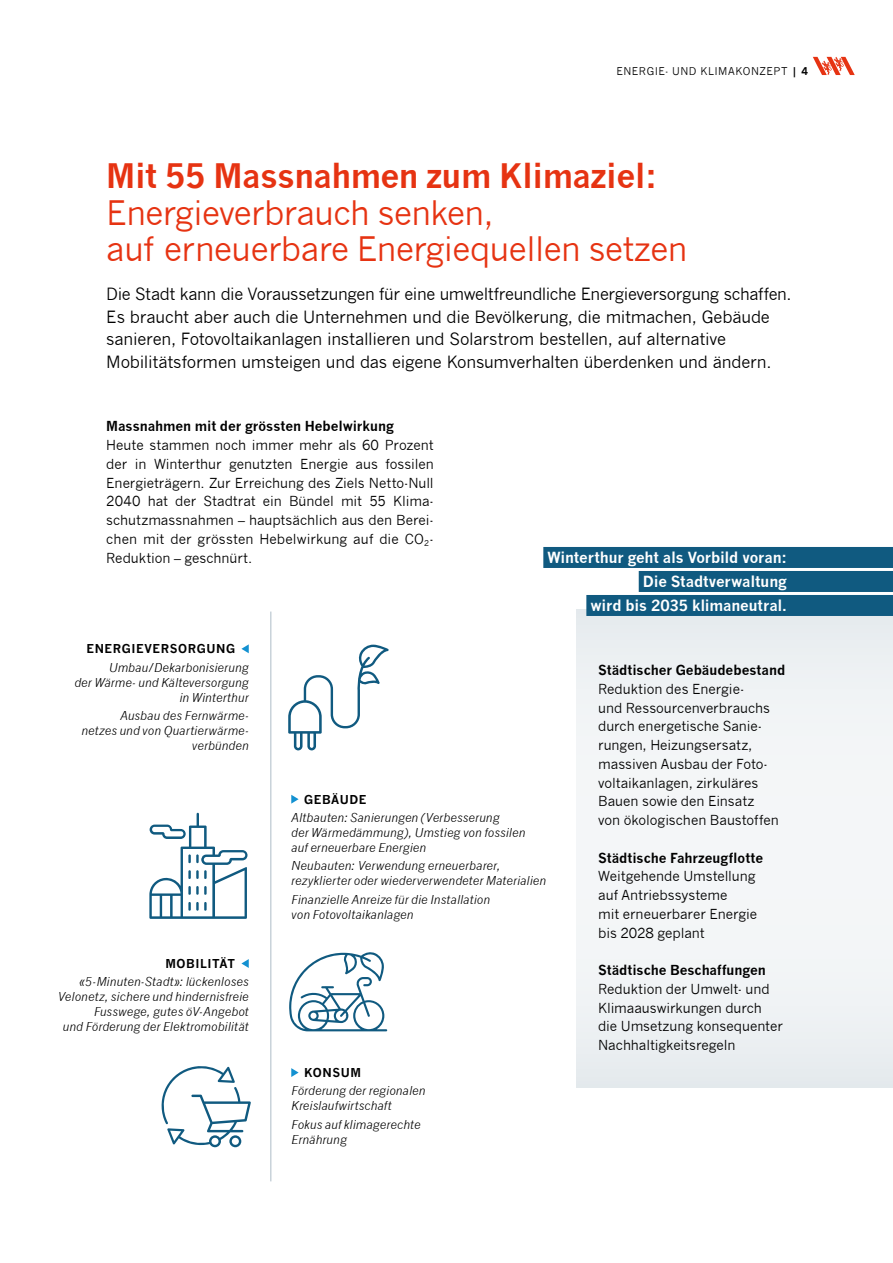
<style>
.page{position:relative;width:893px;height:1263px;background:#fff}
.page>*{position:absolute;margin:0;border:0;box-sizing:border-box;transform-origin:0 0}
.t1{font:33px/36px "News Gothic";letter-spacing:-.015em;color:#e63312}
.t2{font:700 33px "News Gothic";letter-spacing:-.015em;color:#e63312}
.t3{font:16.5px/22.5px "News Gothic";letter-spacing:-.015em;color:#000}
.t4{font:700 15px/24px "News Gothic";letter-spacing:-.01em;color:#fff;text-align:right}
.t5{font:13.5px/18.8px "News Gothic";letter-spacing:-.005em;color:#000}
.t6{font:700 13.5px "News Gothic";letter-spacing:-.005em;color:#000}
.t7{font:italic 12px/15px "News Gothic";letter-spacing:.005em;color:#000}
.t8{font:700 12px "News Gothic";letter-spacing:.045em;color:#000}
.t9{font:10.5px "News Gothic";letter-spacing:.05em;color:#000}
.s1{font-weight:700}
</style>
<div class="page">
<svg style="left:149px;top:813px;width:98px;height:106px"></svg>
<svg style="left:289px;top:952px;width:98px;height:79px"></svg>
<svg style="left:161px;top:1066px;width:90px;height:81px"></svg>
<svg style="left:241px;top:644px;width:8px;height:9px"></svg>
<svg style="left:241px;top:959px;width:8px;height:9px"></svg>
<svg style="left:291px;top:795px;width:8px;height:9px"></svg>
<svg style="left:291px;top:1068px;width:8px;height:9px"></svg>
<hr style="left:270px;top:611px;width:2px;height:570px;background:#c8d3da">
<svg style="left:288px;top:645px;width:101px;height:105px"></svg>
<div style="left:577px;top:610px;width:316px;height:478px;background:#f2f5f6"></div>
<div style="left:543px;top:547px;width:350px;height:21px;background:#105a80"></div>
<div style="left:639px;top:571px;width:254px;height:21px;background:#105a80"></div>
<div style="left:586px;top:595px;width:307px;height:21px;background:#105a80"></div>
<svg style="left:813px;top:57px;width:42px;height:18px"></svg>
<p class="t9" style="left:616px;top:65px;width:193px">ENERGIE- UND KLIMAKONZEPT <span class="s1">| 4</span></p>
<h1 class="t2" style="left:106px;top:155px;width:552px">Mit 55 Massnahmen zum Klimaziel:</h1>
<h1 class="t1" style="left:106px;top:195px;width:582px">Energieverbrauch senken,<br>auf erneuerbare Energiequellen setzen</h1>
<p class="t3" style="left:106px;top:283px;width:687px">Die Stadt kann die Voraussetzungen für eine umweltfreundliche Energieversorgung schaffen.<br>Es braucht aber auch die Unternehmen und die Bevölkerung, die mitmachen, Gebäude sanieren, Fotovoltaikanlagen installieren und Solarstrom bestellen, auf alternative Mobilitätsformen umsteigen und das eigene Konsumverhalten überdenken und ändern.</p>
<p class="t6" style="left:106px;top:418px;width:289px">Massnahmen mit der grössten Hebelwirkung</p>
<p class="t5" style="left:106px;top:436px;width:329px;text-align:justify">Heute stammen noch immer mehr als 60 Prozent der in Winterthur genutzten Energie aus fossilen Energieträgern. Zur Erreichung des Ziels Netto-Null 2040 hat der Stadtrat ein Bündel mit 55 Klima&shy;schutzmassnahmen – hauptsächlich aus den Berei&shy;chen mit der grössten Hebelwirkung auf die CO<sub>2</sub>- Reduktion – geschnürt.</p>
<p class="t4" style="left:547px;top:545px;width:241px">Winterthur geht als Vorbild voran:<br>Die Stadtverwaltung<br>wird bis 2035 klimaneutral.</p>
<p class="t8" style="left:87px;top:641px;width:150px">ENERGIEVERSORGUNG</p>
<p class="t7" style="left:74px;top:660px;width:176px;text-align:right">Umbau/Dekarbonisierung<br>der Wärme- und Kälteversorgung in Winterthur</p>
<p class="t7" style="left:81px;top:708px;width:169px;text-align:right">Ausbau des Fernwärme&shy;netzes und von Quartierwärme&shy;verbünden</p>
<p class="t8" style="left:165px;top:956px;width:71px">MOBILITÄT</p>
<p class="t7" style="left:58px;top:974px;width:193px;text-align:right">«5-Minuten-Stadt»: lückenloses Velonetz, sichere und hindernisfreie Fusswege, gutes öV-Angebot<br>und Förderung der Elektromobilität</p>
<p class="t8" style="left:304px;top:792px;width:64px">GEBÄUDE</p>
<p class="t7" style="left:291px;top:810px;width:236px">Altbauten: Sanierungen (Verbesserung<br>der Wärmedämmung), Umstieg von fossilen auf erneuerbare Energien</p>
<p class="t7" style="left:291px;top:858px;width:257px">Neubauten: Verwendung erneuerbarer, rezyklierter oder wiederverwendeter Materialien</p>
<p class="t7" style="left:291px;top:892px;width:200px">Finanzielle Anreize für die Installation von Fotovoltaikanlagen</p>
<p class="t8" style="left:304px;top:1065px;width:58px">KONSUM</p>
<p class="t7" style="left:291px;top:1083px;width:136px">Förderung der regionalen<br>Kreislaufwirtschaft</p>
<p class="t7" style="left:291px;top:1117px;width:131px">Fokus auf klimagerechte<br>Ernährung</p>
<p class="t6" style="left:598px;top:662px;width:189px">Städtischer Gebäudebestand</p>
<p class="t5" style="left:598px;top:680px;width:182px">Reduktion des Energie-<br>und Ressourcenverbrauchs durch energetische Sanie&shy;rungen, Heizungsersatz, massiven Ausbau der Foto&shy;voltaikanlagen, zirkuläres<br>Bauen sowie den Einsatz von ökologischen Baustoffen</p>
<p class="t6" style="left:598px;top:849px;width:166px">Städtische Fahrzeugflotte</p>
<p class="t5" style="left:598px;top:867px;width:161px">Weitgehende Umstellung auf Antriebssysteme<br>mit erneuerbarer Energie bis 2028 geplant</p>
<p class="t6" style="left:598px;top:962px;width:169px">Städtische Beschaffungen</p>
<p class="t5" style="left:598px;top:980px;width:186px">Reduktion der Umwelt- und<br>Klimaauswirkungen durch die Umsetzung konsequenter<br>Nachhaltigkeitsregeln</p>
</div>
